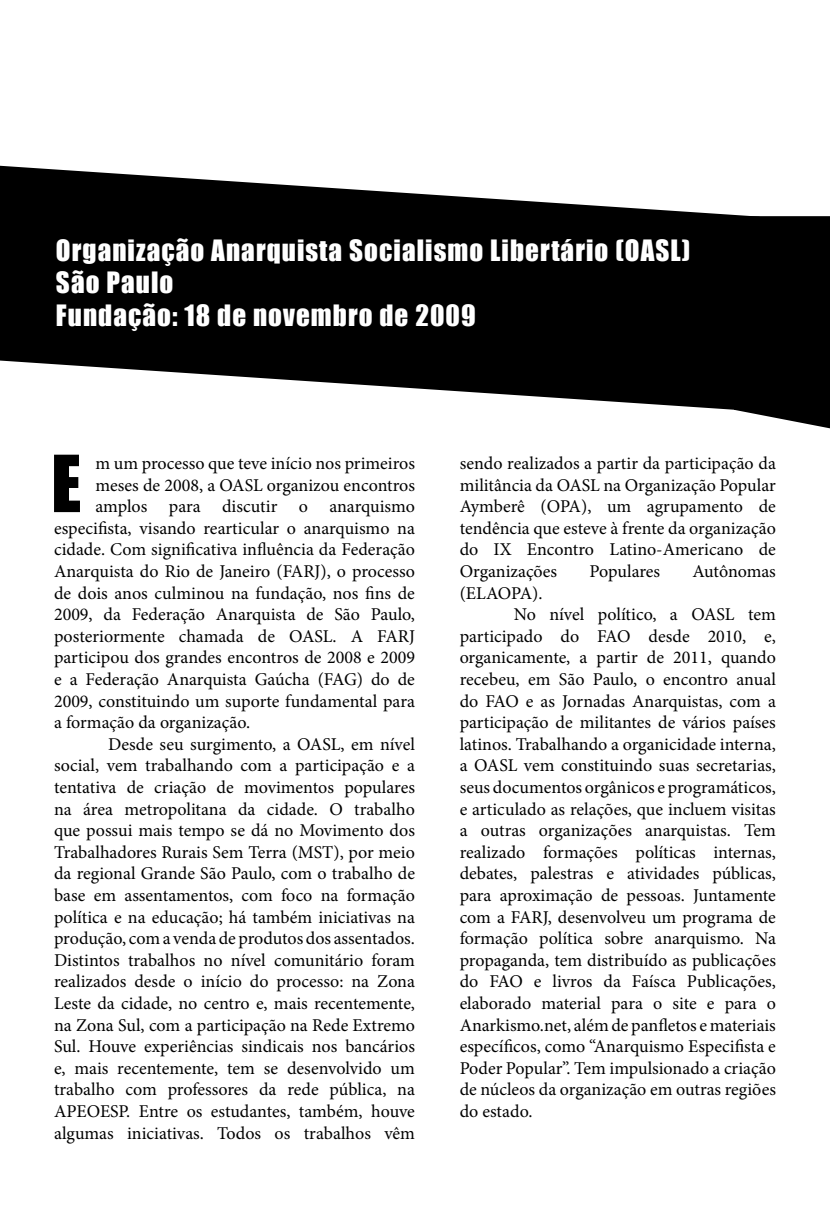
<style>
.page{position:relative;width:830px;height:1212px;background:#fff}
.page>*{position:absolute;margin:0;border:0;box-sizing:border-box;transform-origin:0 0}
.t1{font:72.6px "Impact";color:#000}
.t2{font:27px/32.4px "Impact";letter-spacing:.04em;color:#fff}
.t3{font:18px/21.6px "Minion Pro";color:#000;text-align:justify}
</style>
<div class="page">
<div style="left:740px;top:216px;width:89px;height:212px;background:#000"></div>
<svg style="left:0;top:166px;width:759px;height:245px;fill:#000"></svg>
<h2 class="t2" style="left:56px;top:234px;width:635px">Organização Anarquista Socialismo Libertário (OASL)<br>São Paulo<br>Fundação: 18 de novembro de 2009</h2>
<h1 class="t1" style="left:51px;top:427px;width:32px">E</h1>
<p class="t3" style="left:95px;top:452px;width:321px">m um processo que teve início nos primeiros</p>
<p class="t3" style="left:95px;top:474px;width:321px">meses de 2008, a OASL organizou encontros</p>
<p class="t3" style="left:95px;top:496px;width:321px">amplos para discutir o anarquismo</p>
<p class="t3" style="left:54px;top:517px;width:362px">especifista, visando rearticular o anarquismo na</p>
<p class="t3" style="left:54px;top:539px;width:362px">cidade. Com significativa influência da Federação</p>
<p class="t3" style="left:54px;top:560px;width:362px">Anarquista do Rio de Janeiro (FARJ), o processo</p>
<p class="t3" style="left:54px;top:582px;width:362px">de dois anos culminou na fundação, nos fins de</p>
<p class="t3" style="left:54px;top:604px;width:362px">2009, da Federação Anarquista de São Paulo,</p>
<p class="t3" style="left:54px;top:625px;width:362px">posteriormente chamada de OASL. A FARJ</p>
<p class="t3" style="left:54px;top:647px;width:362px">participou dos grandes encontros de 2008 e 2009</p>
<p class="t3" style="left:54px;top:668px;width:362px">e a Federação Anarquista Gaúcha (FAG) do de</p>
<p class="t3" style="left:54px;top:690px;width:362px">2009, constituindo um suporte fundamental para</p>
<p class="t3" style="left:54px;top:712px;width:197px">a formação da organização.</p>
<p class="t3" style="left:108px;top:733px;width:308px">Desde seu surgimento, a OASL, em nível</p>
<p class="t3" style="left:54px;top:755px;width:362px">social, vem trabalhando com a participação e a</p>
<p class="t3" style="left:54px;top:776px;width:362px">tentativa de criação de movimentos populares</p>
<p class="t3" style="left:54px;top:798px;width:362px">na área metropolitana da cidade. O trabalho</p>
<p class="t3" style="left:54px;top:820px;width:362px">que possui mais tempo se dá no Movimento dos</p>
<p class="t3" style="left:54px;top:841px;width:362px">Trabalhadores Rurais Sem Terra (MST), por meio</p>
<p class="t3" style="left:54px;top:863px;width:362px">da regional Grande São Paulo, com o trabalho de</p>
<p class="t3" style="left:54px;top:884px;width:362px">base em assentamentos, com foco na formação</p>
<p class="t3" style="left:54px;top:906px;width:362px">política e na educação; há também iniciativas na</p>
<p class="t3" style="left:54px;top:928px;width:362px">produção, com a venda de produtos dos assentados.</p>
<p class="t3" style="left:54px;top:949px;width:362px">Distintos trabalhos no nível comunitário foram</p>
<p class="t3" style="left:54px;top:971px;width:362px">realizados desde o início do processo: na Zona</p>
<p class="t3" style="left:54px;top:992px;width:362px">Leste da cidade, no centro e, mais recentemente,</p>
<p class="t3" style="left:54px;top:1014px;width:362px">na Zona Sul, com a participação na Rede Extremo</p>
<p class="t3" style="left:54px;top:1036px;width:362px">Sul. Houve experiências sindicais nos bancários</p>
<p class="t3" style="left:54px;top:1057px;width:362px">e, mais recentemente, tem se desenvolvido um</p>
<p class="t3" style="left:54px;top:1079px;width:362px">trabalho com professores da rede pública, na</p>
<p class="t3" style="left:54px;top:1100px;width:362px">APEOESP. Entre os estudantes, também, houve</p>
<p class="t3" style="left:54px;top:1122px;width:362px">algumas iniciativas. Todos os trabalhos vêm</p>
<p class="t3" style="left:459px;top:452px;width:317px">sendo realizados a partir da participação da militância da OASL na Organização Popular Aymberê (OPA), um agrupamento de tendência que esteve à frente da organização do IX Encontro Latino-Americano de Organizações</p>
<p class="t3" style="left:589px;top:560px;width:72px">Populares</p>
<p class="t3" style="left:692px;top:560px;width:85px">Autônomas</p>
<p class="t3" style="left:459px;top:582px;width:84px">(ELAOPA).</p>
<p class="t3" style="left:513px;top:604px;width:263px">No nível político, a OASL tem</p>
<p class="t3" style="left:459px;top:625px;width:317px">participado do FAO desde 2010, e,</p>
<p class="t3" style="left:459px;top:647px;width:317px">organicamente, a partir de 2011, quando</p>
<p class="t3" style="left:459px;top:668px;width:317px">recebeu, em São Paulo, o encontro anual</p>
<p class="t3" style="left:459px;top:690px;width:317px">do FAO e as Jornadas Anarquistas, com a</p>
<p class="t3" style="left:459px;top:712px;width:317px">participação de militantes de vários países</p>
<p class="t3" style="left:459px;top:733px;width:317px">latinos. Trabalhando a organicidade interna,</p>
<p class="t3" style="left:459px;top:755px;width:317px">a OASL vem constituindo suas secretarias,</p>
<p class="t3" style="left:459px;top:776px;width:317px">seus documentos orgânicos e programáticos,</p>
<p class="t3" style="left:459px;top:798px;width:317px">e articulado as relações, que incluem visitas</p>
<p class="t3" style="left:459px;top:820px;width:317px">a outras organizações anarquistas. Tem</p>
<p class="t3" style="left:459px;top:841px;width:317px">realizado formações políticas internas,</p>
<p class="t3" style="left:459px;top:863px;width:317px">debates, palestras e atividades públicas,</p>
<p class="t3" style="left:459px;top:884px;width:317px">para aproximação de pessoas. Juntamente</p>
<p class="t3" style="left:459px;top:906px;width:317px">com a FARJ, desenvolveu um programa de</p>
<p class="t3" style="left:459px;top:928px;width:317px">formação política sobre anarquismo. Na</p>
<p class="t3" style="left:459px;top:949px;width:317px">propaganda, tem distribuído as publicações</p>
<p class="t3" style="left:459px;top:971px;width:317px">do FAO e livros da Faísca Publicações,</p>
<p class="t3" style="left:459px;top:992px;width:317px">elaborado material para o site e para o</p>
<p class="t3" style="left:459px;top:1014px;width:317px">Anarkismo.net, além de panfletos e materiais</p>
<p class="t3" style="left:459px;top:1036px;width:317px">específicos, como “Anarquismo Especifista e</p>
<p class="t3" style="left:459px;top:1057px;width:317px">Poder Popular”. Tem impulsionado a criação</p>
<p class="t3" style="left:459px;top:1079px;width:317px">de núcleos da organização em outras regiões</p>
<p class="t3" style="left:459px;top:1100px;width:74px">do estado.</p>
</div>
